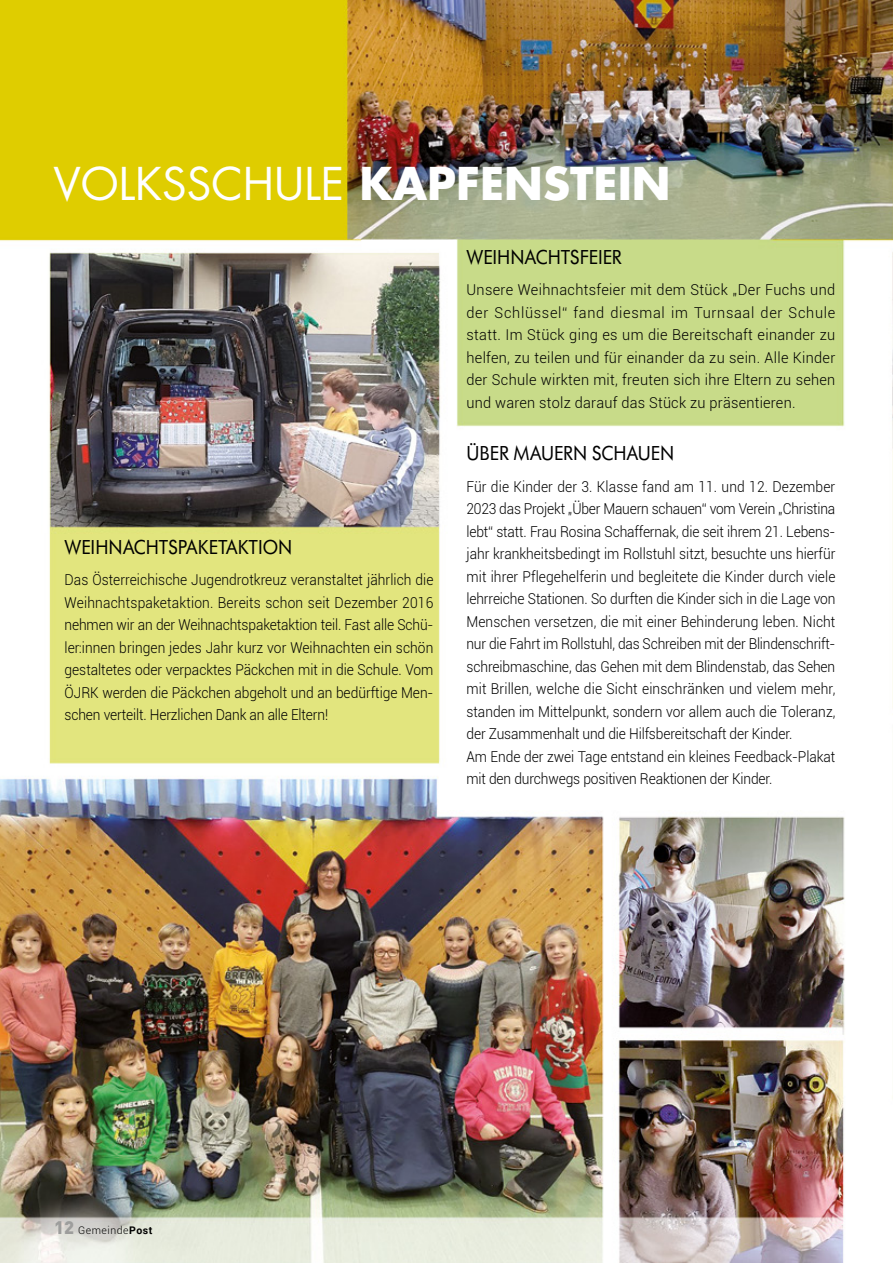
<style>
.page{position:relative;width:893px;height:1263px;background:#fff}
.page>*{position:absolute;margin:0;border:0;box-sizing:border-box;transform-origin:0 0}
.t1{font:43.95px "Futura";color:#fff}
.t2{font:21px "Futura SB";color:#000;scale:.92 1}
.t3{font:300 15px/22.5px "Roboto";letter-spacing:-.005em;color:#000;scale:.92 1}
.t4{font:300 15px/22.5px "Roboto";letter-spacing:-.005em;color:#000;text-align:justify}
.t5{font:300 10.5px "Roboto";letter-spacing:.05em;color:#000}
.s1{font-weight:700}
.s2{font-family:"DIN";font-weight:900;font-size:18px;color:#9d9d9c}
</style>
<div class="page">
<img style="left:0;top:0;width:893px;height:1263px">
<h1 class="t1" style="left:53px;top:155px;width:619px">VOLKSSCHULE <span class="s1">KAPFENSTEIN</span></h1>
<h2 class="t2" style="left:65px;top:535px;width:249px">WEIHNACHTSPAKETAKTION</h2>
<p class="t3" style="left:65px;top:568px;width:403px;text-align:justify">Das Österreichische Jugendrotkreuz veranstaltet jährlich die Weihnachtspaketaktion. Bereits schon seit Dezember 2016 nehmen wir an der Weihnachtspaketaktion teil. Fast alle Schü&shy;ler:innen bringen jedes Jahr kurz vor Weihnachten ein schön gestaltetes oder verpacktes Päckchen mit in die Schule. Vom ÖJRK werden die Päckchen abgeholt und an bedürftige Men&shy;schen verteilt. Herzlichen Dank an alle Eltern!</p>
<h2 class="t2" style="left:466px;top:246px;width:170px">WEIHNACHTSFEIER</h2>
<p class="t4" style="left:466px;top:278px;width:370px">Unsere Weihnachtsfeier mit dem Stück „Der Fuchs und der Schlüssel“ fand diesmal im Turnsaal der Schule statt. Im Stück ging es um die Bereitschaft einander zu helfen, zu teilen und für einander da zu sein. Alle Kinder der Schule wirkten mit, freuten sich ihre Eltern zu sehen und waren stolz darauf das Stück zu präsentieren.</p>
<h2 class="t2" style="left:466px;top:442px;width:227px">ÜBER MAUERN SCHAUEN</h2>
<p class="t3" style="left:466px;top:475px;width:403px">Für die Kinder der 3. Klasse fand am 11. und 12. Dezember 2023 das Projekt „Über Mauern schauen“ vom Verein „Christina lebt“ statt. Frau Rosina Schaffernak, die seit ihrem 21. Lebens&shy;jahr krankheitsbedingt im Rollstuhl sitzt, besuchte uns hierfür mit ihrer Pflegehelferin und begleitete die Kinder durch viele lehrreiche Stationen. So durften die Kinder sich in die Lage von Menschen versetzen, die mit einer Behinderung leben. Nicht nur die Fahrt im Rollstuhl, das Schreiben mit der Blindenschrift&shy;schreibmaschine, das Gehen mit dem Blindenstab, das Sehen mit Brillen, welche die Sicht einschränken und vielem mehr, standen im Mittelpunkt, sondern vor allem auch die Toleranz, der Zusammenhalt und die Hilfsbereitschaft der Kinder.<br>Am Ende der zwei Tage entstand ein kleines Feedback-Plakat mit den durchwegs positiven Reaktionen der Kinder.</p>
<p class="t5" style="left:54px;top:1222px;width:100px"><span class="s2">12</span> Gemeinde<span class="s1">Post</span></p>
</div>
